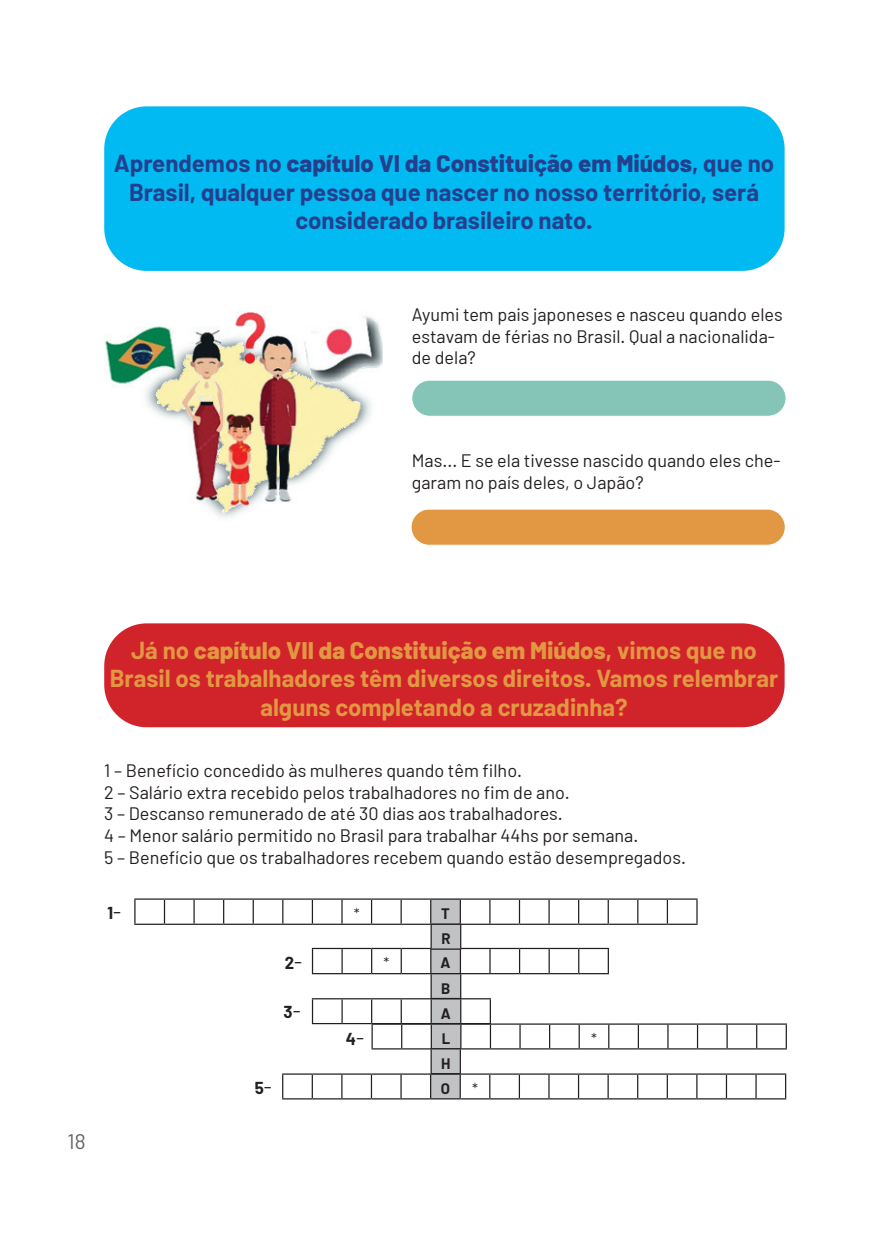
<style>
.page{position:relative;width:893px;height:1234px;background:#fff}
.page>*{position:absolute;margin:0;border:0;box-sizing:border-box;transform-origin:0 0}
.t1{font:700 24px/28.8px "Barlow";color:#e29843;text-align:center}
.t2{font:700 24px/28.8px "Barlow";color:#253f8e;text-align:center}
.t3{font:21px "Barlow";color:#636366}
.t4{font:18px/21.6px "Barlow";color:#231f20}
.t5{font:700 16.95px "Barlow";color:#231f20}
.t6{font:700 14.85px/25.2px "Barlow";color:#231f20}
.t7{font:14.85px "Barlow";color:#231f20}
.s1{font-weight:800}
.s2{font-weight:400;font-size:20.25px}
</style>
<div class="page">
<div style="left:104px;top:106px;width:681px;height:165px;background:#00baf1;border-radius:43px"></div>
<img style="left:104px;top:311px;width:279px;height:207px">
<div style="left:412px;top:380px;width:374px;height:36px;background:#84c5b7;border-radius:18px"></div>
<div style="left:411px;top:379px;width:375px;height:37px;border:1px solid #fff;border-radius:18px"></div>
<div style="left:411px;top:509px;width:374px;height:36px;background:#e29843;border-radius:18px"></div>
<div style="left:411px;top:508px;width:375px;height:37px;border:1px solid #fff;border-radius:18px"></div>
<div style="left:104px;top:623px;width:681px;height:104px;background:#d1232a;border-radius:43px"></div>
<hr style="left:134px;top:898px;width:30px;height:1px;background:#231f20">
<hr style="left:134px;top:899px;width:2px;height:24px;background:#231f20">
<hr style="left:164px;top:898px;width:30px;height:1px;background:#231f20">
<svg style="left:164px;top:899px;width:1px;height:24px"></svg>
<hr style="left:194px;top:898px;width:30px;height:1px;background:#231f20">
<hr style="left:193px;top:899px;width:2px;height:24px;background:#231f20">
<hr style="left:253px;top:898px;width:30px;height:1px;background:#231f20">
<hr style="left:312px;top:898px;width:30px;height:1px;background:#231f20">
<hr style="left:134px;top:923px;width:30px;height:1px;background:#231f20">
<hr style="left:164px;top:923px;width:30px;height:1px;background:#231f20">
<hr style="left:194px;top:923px;width:30px;height:1px;background:#231f20">
<svg style="left:223px;top:898px;width:31px;height:26px"></svg>
<hr style="left:253px;top:923px;width:30px;height:1px;background:#231f20">
<svg style="left:282px;top:898px;width:31px;height:26px"></svg>
<hr style="left:312px;top:923px;width:30px;height:1px;background:#231f20">
<hr style="left:312px;top:947px;width:30px;height:1px;background:#231f20">
<svg style="left:312px;top:948px;width:1px;height:24px"></svg>
<hr style="left:312px;top:972px;width:30px;height:2px;background:#231f20">
<hr style="left:312px;top:997px;width:30px;height:2px;background:#231f20">
<svg style="left:312px;top:999px;width:1px;height:23px"></svg>
<hr style="left:312px;top:1022px;width:30px;height:1px;background:#231f20">
<hr style="left:727px;top:1023px;width:30px;height:1px;background:#231f20">
<hr style="left:726px;top:1024px;width:2px;height:23px;background:#231f20">
<hr style="left:757px;top:1023px;width:30px;height:1px;background:#231f20">
<svg style="left:756px;top:1024px;width:1px;height:23px"></svg>
<svg style="left:786px;top:1024px;width:1px;height:23px"></svg>
<hr style="left:727px;top:1047px;width:30px;height:2px;background:#231f20">
<hr style="left:757px;top:1047px;width:30px;height:2px;background:#231f20">
<hr style="left:282px;top:1073px;width:30px;height:1px;background:#231f20">
<svg style="left:282px;top:1074px;width:1px;height:23px"></svg>
<hr style="left:312px;top:1073px;width:30px;height:1px;background:#231f20">
<svg style="left:312px;top:1074px;width:1px;height:23px"></svg>
<hr style="left:726px;top:1073px;width:30px;height:1px;background:#231f20">
<hr style="left:756px;top:1073px;width:30px;height:1px;background:#231f20">
<hr style="left:755px;top:1074px;width:2px;height:23px;background:#231f20">
<svg style="left:785px;top:1074px;width:1px;height:23px"></svg>
<hr style="left:282px;top:1097px;width:30px;height:2px;background:#231f20">
<hr style="left:312px;top:1097px;width:30px;height:2px;background:#231f20">
<hr style="left:342px;top:1097px;width:29px;height:2px;background:#231f20">
<hr style="left:371px;top:1097px;width:30px;height:2px;background:#231f20">
<hr style="left:401px;top:1097px;width:30px;height:2px;background:#231f20">
<hr style="left:431px;top:1097px;width:29px;height:2px;background:#231f20">
<hr style="left:460px;top:1097px;width:30px;height:2px;background:#231f20">
<hr style="left:490px;top:1097px;width:29px;height:2px;background:#231f20">
<hr style="left:519px;top:1097px;width:30px;height:2px;background:#231f20">
<hr style="left:549px;top:1097px;width:30px;height:2px;background:#231f20">
<hr style="left:579px;top:1097px;width:29px;height:2px;background:#231f20">
<hr style="left:608px;top:1097px;width:30px;height:2px;background:#231f20">
<hr style="left:638px;top:1097px;width:29px;height:2px;background:#231f20">
<hr style="left:667px;top:1097px;width:30px;height:2px;background:#231f20">
<hr style="left:697px;top:1097px;width:29px;height:2px;background:#231f20">
<hr style="left:726px;top:1097px;width:30px;height:2px;background:#231f20">
<hr style="left:756px;top:1097px;width:30px;height:2px;background:#231f20">
<svg style="left:341px;top:898px;width:386px;height:199px"></svg>
<hr style="left:430px;top:1072px;width:31px;height:1px;background:#231f20">
<h1 class="t2" style="left:114px;top:148px;width:662px">Aprendemos no <span class="s1">capítulo VI da Constituição em Miúdos</span>, que no<br>Brasil, qualquer pessoa que nascer no nosso território, será considerado brasileiro nato.</h1>
<p class="t4" style="left:412px;top:303px;width:372px">Ayumi tem pais japoneses e nasceu quando eles estavam de férias no Brasil. Qual a nacionalida&shy;de dela?</p>
<p class="t4" style="left:412px;top:449px;width:370px">Mas... E se ela tivesse nascido quando eles che&shy;garam no país deles, o Japão?</p>
<p class="t3" style="left:67px;top:1127px;width:20px">18</p>
<h1 class="t1" style="left:110px;top:635px;width:670px">Já no <span class="s1">capítulo VII da Constituição em Miúdos</span>, vimos que no<br>Brasil os trabalhadores têm diversos direitos. Vamos relembrar alguns completando a cruzadinha?</h1>
<p class="t4" style="left:104px;top:759px;width:583px">1 – Benefício concedido às mulheres quando têm filho.<br>2 – Salário extra recebido pelos trabalhadores no fim de ano.<br>3 – Descanso remunerado de até 30 dias aos trabalhadores.<br>4 – Menor salário permitido no Brasil para trabalhar 44hs por semana.<br>5 – Benefício que os trabalhadores recebem quando estão desempregados.</p>
<p class="t5" style="left:108px;top:901px;width:15px">1<span class="s2">-</span></p>
<p class="t5" style="left:285px;top:951px;width:19px">2<span class="s2">-</span></p>
<p class="t5" style="left:284px;top:1001px;width:19px">3<span class="s2">-</span></p>
<p class="t5" style="left:255px;top:1077px;width:19px">5<span class="s2">-</span></p>
<p class="t7" style="left:354px;top:904px;width:7px">*</p>
<p class="t6" style="left:441px;top:900px;width:10px">T</p>
<p class="t7" style="left:383px;top:953px;width:7px">*</p>
<p class="t6" style="left:441px;top:950px;width:11px">A</p>
<p class="t6" style="left:441px;top:1000px;width:11px">A<br>L</p>
<p class="t6" style="left:441px;top:925px;width:11px">R</p>
<p class="t6" style="left:441px;top:975px;width:11px">B</p>
<p class="t5" style="left:346px;top:1028px;width:20px">4<span class="s2">-</span></p>
<p class="t6" style="left:441px;top:1050px;width:11px">H</p>
<p class="t6" style="left:441px;top:1075px;width:11px">O</p>
<p class="t7" style="left:472px;top:1079px;width:7px">*</p>
<p class="t7" style="left:591px;top:1029px;width:7px">*</p>
</div>
